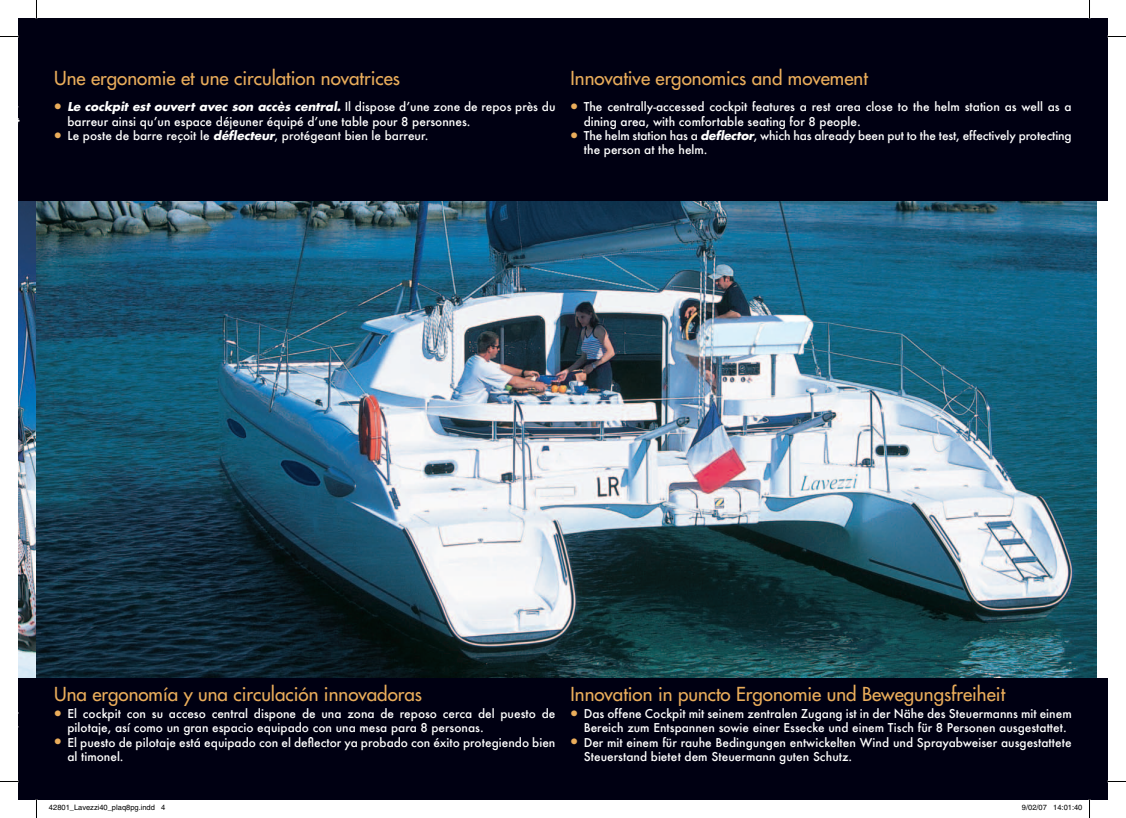
<style>
.page{position:relative;width:1126px;height:818px;background:#fff}
.page>*{position:absolute;margin:0;border:0;box-sizing:border-box;transform-origin:0 0}
.t1{font:18.75px "Futura";color:#eaad5b}
.t2{font:500 11.88px/14.2px "Futura";color:#fff}
.t3{font:7.5px "Helvetica";color:#000}
.s1{color:#eaad5b}
.s2{font-weight:700;font-style:italic}
</style>
<div class="page">
<img style="left:19px;top:200px;width:17px;height:478px">
<img style="left:36px;top:200px;width:1060px;height:478px">
<div style="left:19px;top:678px;width:1088px;height:120px;background:#000012"></div>
<div style="left:19px;top:19px;width:1088px;height:181px;background:#000012"></div>
<svg style="left:0;top:36px;width:19px;height:1px"></svg>
<svg style="left:1107px;top:36px;width:18px;height:1px"></svg>
<svg style="left:36px;top:0;width:1px;height:19px"></svg>
<svg style="left:36px;top:798px;width:1px;height:19px"></svg>
<svg style="left:1088px;top:0;width:2px;height:19px"></svg>
<svg style="left:1088px;top:798px;width:2px;height:19px"></svg>
<h1 class="t1" style="left:54px;top:66px;width:347px">Une ergonomie et une circulation novatrices</h1>
<p class="t2" style="left:67px;top:99px;width:489px;text-indent:-13px"><span class="s1">●</span> <span class="s2">Le cockpit est ouvert avec son accès central.</span> Il dispose d’une zone de repos près du barreur ainsi qu’un espace déjeuner équipé d’une table pour 8 personnes.</p>
<p class="t2" style="left:54px;top:128px;width:376px"><span class="s1">●</span> Le poste de barre reçoit le <span class="s2">déflecteur</span>, protégeant bien le barreur.</p>
<h1 class="t1" style="left:570px;top:66px;width:299px">Innovative ergonomics and movement</h1>
<p class="t2" style="left:583px;top:99px;width:489px;text-indent:-13px"><span class="s1">●</span> The centrally-accessed cockpit features a rest area close to the helm station as well as a dining area, with comfortable seating for 8 people.</p>
<p class="t2" style="left:583px;top:128px;width:489px;text-indent:-13px"><span class="s1">●</span> The helm station has a <span class="s2">deflector</span>, which has already been put to the test, effectively protecting the person at the helm.</p>
<h1 class="t1" style="left:54px;top:681px;width:369px">Una ergonomía y una circulación innovadoras</h1>
<p class="t2" style="left:67px;top:706px;width:489px;text-indent:-13px"><span class="s1">●</span> El cockpit con su acceso central dispone de una zona de reposo cerca del puesto de pilotaje, así como un gran espacio equipado con una mesa para 8 personas.</p>
<p class="t2" style="left:67px;top:734px;width:489px;text-indent:-13px"><span class="s1">●</span> El puesto de pilotaje está equipado con el deflector ya probado con éxito protegiendo bien al timonel.</p>
<h1 class="t1" style="left:570px;top:681px;width:436px">Innovation in puncto Ergonomie und Bewegungsfreiheit</h1>
<p class="t2" style="left:583px;top:706px;width:489px;text-indent:-13px"><span class="s1">●</span> Das offene Cockpit mit seinem zentralen Zugang ist in der Nähe des Steuermanns mit einem<br>Bereich zum Entspannen sowie einer Essecke und einem Tisch für 8 Personen ausgestattet.</p>
<p class="t2" style="left:583px;top:734px;width:489px;text-indent:-13px"><span class="s1">●</span> Der mit einem für rauhe Bedingungen entwickelten Wind und Sprayabweiser ausgestattete<br>Steuerstand bietet dem Steuermann guten Schutz.</p>
<p class="t3" style="left:49px;top:803px;width:118px">42801_Lavezzi40_plaq8pg.indd 4</p>
<p class="t3" style="left:1021px;top:803px;width:62px">9/02/07 14:01:40</p>
</div>
